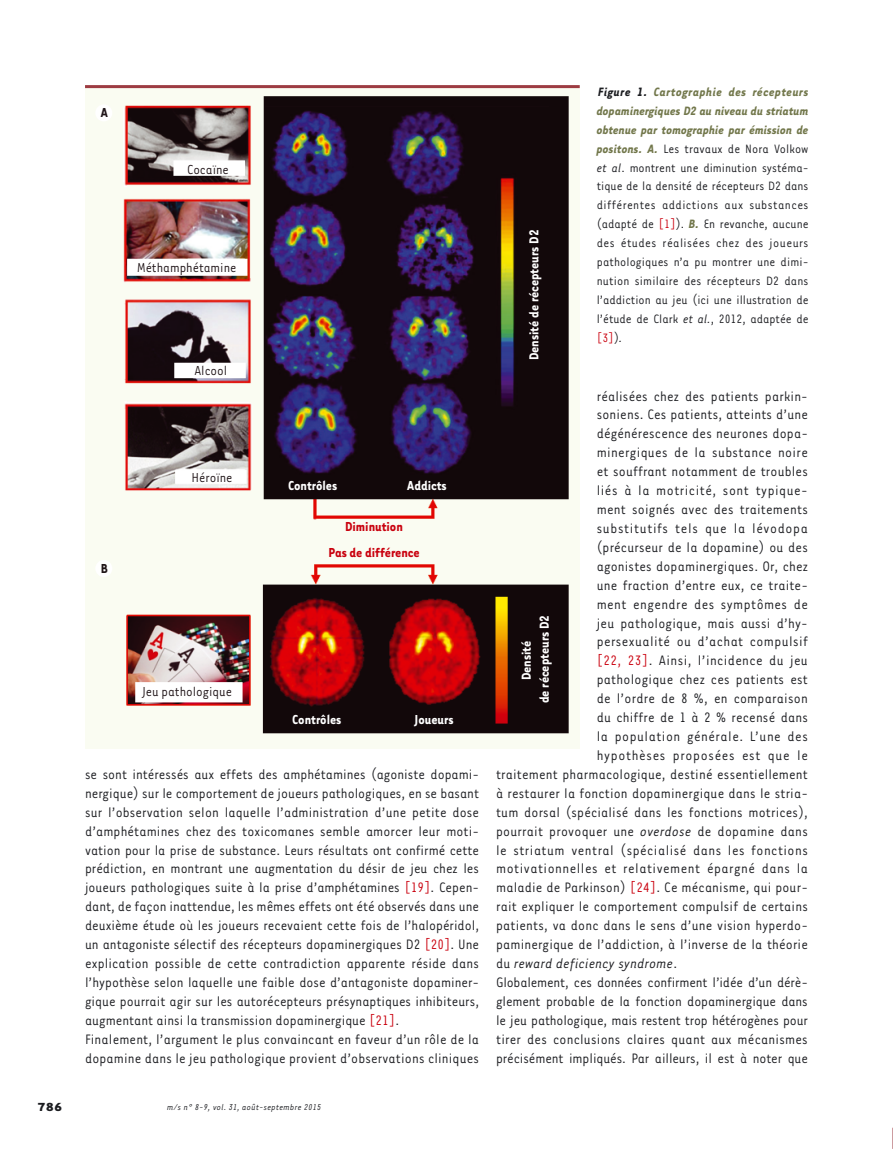
<style>
.page{position:relative;width:893px;height:1149px;background:#fff}
.page>*{position:absolute;margin:0;border:0;box-sizing:border-box;transform-origin:0 0}
.t1{font:15.75px/18.9px "Tarzana Narrow";letter-spacing:.01em;color:#1b1c20}
.t2{font:15.75px "Tarzana Narrow";letter-spacing:.035em;color:#1b1c20}
.t3{font:15.75px "Tarzana Narrow";letter-spacing:-.01em;color:#1b1c20}
.t4{font:15.75px "Tarzana Narrow";letter-spacing:.03em;color:#1b1c20}
.t5{font:15.75px "Tarzana Narrow";letter-spacing:.04em;color:#1b1c20}
.t6{font:italic 15.75px "Tarzana Narrow";letter-spacing:.01em;color:#1b1c20}
.t7{font:700 15px/18px "Tarzana Narrow";color:#fff;text-align:center}
.t8{font:15px "Tarzana Narrow";color:#201518}
.t9{font:700 15px/26px "Tarzana Narrow";color:#c9010e;text-align:center}
.t10{font:700 15px "Tarzana Narrow";color:#201518}
.t11{font:13.95px/18.9px "Tarzana Narrow";color:#1b1c20;text-align:justify}
.t12{font:700 13.5px "Tarzana Wide";color:#1b1c20}
.t13{font:italic 9.75px "Tarzana Narrow";letter-spacing:.025em;color:#1b1c20}
.s1{color:#ca010e}
.s2{font-weight:700;font-style:italic}
.s3{font-weight:700;font-style:italic;color:#72774b}
.s4{font-style:italic}
.s5{font-style:normal}
</style>
<div class="page">
<div style="left:85px;top:85px;width:495px;height:663px;background:#fafcf2"></div>
<img style="left:85px;top:88px;width:489px;height:646px">
<div style="left:95px;top:104px;width:17px;height:17px;background:#fff;border-radius:50%"></div>
<div style="left:95px;top:560px;width:17px;height:17px;background:#fff;border-radius:50%"></div>
<hr style="left:85px;top:85px;width:495px;height:3px;background:#9d3b42">
<p class="t10" style="left:101px;top:106px;width:9px">A</p>
<p class="t8" style="left:187px;top:163px;width:43px">Cocaïne</p>
<p class="t8" style="left:137px;top:262px;width:101px">Méthamphétamine</p>
<p class="t8" style="left:194px;top:364px;width:34px">Alcool</p>
<p class="t10" style="left:101px;top:562px;width:9px">B</p>
<p class="t8" style="left:192px;top:471px;width:42px">Héroïne</p>
<p class="t8" style="left:142px;top:685px;width:92px">Jeu pathologique</p>
<p class="t7" style="left:288px;top:477px;width:51px">Contrôles</p>
<p class="t7" style="left:407px;top:477px;width:41px">Addicts</p>
<p class="t9" style="left:329px;top:514px;width:93px">Diminution<br>Pas de différence</p>
<p class="t7" style="left:292px;top:711px;width:51px">Contrôles</p>
<p class="t7" style="left:414px;top:711px;width:41px">Joueurs</p>
<p class="t1" style="left:85px;top:765px;width:396px">se sont intéressés aux effets des amphétamines (agoniste dopami&shy;nergique) sur le comportement de joueurs pathologiques, en se basant sur l’observation selon laquelle l’administration d’une petite dose d’amphétamines chez des toxicomanes semble amorcer leur moti&shy;vation pour la prise de substance. Leurs résultats ont confirmé cette prédiction, en montrant une augmentation du désir de jeu chez les joueurs pathologiques suite à la prise d’amphétamines <span class="s1">[19]</span>. Cepen&shy;dant, de façon inattendue, les mêmes effets ont été observés dans une deuxième étude où les joueurs recevaient cette fois de l’halopéridol, un antagoniste sélectif des récepteurs dopaminergiques D2 <span class="s1">[20]</span>. Une explication possible de cette contradiction apparente réside dans l’hypothèse selon laquelle une faible dose d’antagoniste dopaminer&shy;gique pourrait agir sur les autorécepteurs présynaptiques inhibiteurs, augmentant ainsi la transmission dopaminergique <span class="s1">[21]</span>.<br>Finalement, l’argument le plus convaincant en faveur d’un rôle de la dopamine dans le jeu pathologique provient d’observations cliniques</p>
<p class="t12" style="left:38px;top:1100px;width:26px">786</p>
<p class="t13" style="left:167px;top:1102px;width:155px">m/s n° 8-9, vol. 31, août-septembre 2015</p>
<p class="t7" style="left:526px;top:360px;width:132px;rotate:-90deg">Densité de récepteurs D2</p>
<p class="t11" style="left:597px;top:83px;width:213px"><span class="s2">Figure 1.</span> <span class="s3">Cartographie des récepteurs dopaminergiques D2 au niveau du striatum obtenue par tomographie par émission de positons. A.</span> Les travaux de Nora Volkow <span class="s4">et al</span>. montrent une diminution systéma&shy;tique de la densité de récepteurs D2 dans différentes addictions aux substances (adapté de <span class="s1">[1]</span>). <span class="s3">B.</span> En revanche, aucune des études réalisées chez des joueurs pathologiques n’a pu montrer une dimi&shy;nution similaire des récepteurs D2 dans l’addiction au jeu (ici une illustration de l’étude de Clark <span class="s4">et al.</span>, 2012, adaptée de <span class="s1">[3]</span>)<span class="s4">.</span></p>
<p class="t1" style="left:597px;top:387px;width:213px">réalisées chez des patients parkin-</p>
<p class="t1" style="left:597px;top:406px;width:213px">soniens. Ces patients, atteints d’une</p>
<p class="t1" style="left:597px;top:425px;width:213px">dégénérescence des neurones dopa-</p>
<p class="t1" style="left:597px;top:444px;width:213px">minergiques de la substance noire</p>
<p class="t1" style="left:597px;top:463px;width:213px">et souffrant notamment de troubles</p>
<p class="t2" style="left:597px;top:483px;width:213px">liés à la motricité, sont typique-</p>
<p class="t1" style="left:597px;top:500px;width:213px">ment soignés avec des traitements</p>
<p class="t5" style="left:597px;top:521px;width:213px">substitutifs tels que la lévodopa</p>
<p class="t1" style="left:597px;top:538px;width:213px">(précurseur de la dopamine) ou des</p>
<p class="t1" style="left:597px;top:557px;width:213px">agonistes dopaminergiques. Or, chez</p>
<p class="t1" style="left:597px;top:576px;width:213px">une fraction d’entre eux, ce traite-</p>
<p class="t4" style="left:597px;top:597px;width:213px">ment engendre des symptômes de</p>
<p class="t1" style="left:597px;top:614px;width:213px">jeu pathologique, mais aussi d’hy-</p>
<p class="t1" style="left:597px;top:633px;width:213px">persexualité ou d’achat compulsif</p>
<p class="t1" style="left:597px;top:652px;width:213px"><span class="s1">[22, 23]</span>. Ainsi, l’incidence du jeu</p>
<p class="t1" style="left:597px;top:670px;width:213px">pathologique chez ces patients est</p>
<p class="t1" style="left:597px;top:689px;width:213px">de l’ordre de 8 %, en comparaison</p>
<p class="t1" style="left:597px;top:708px;width:213px">du chiffre de 1 à 2 % recensé dans</p>
<p class="t2" style="left:597px;top:729px;width:213px">la population générale. L’une des</p>
<p class="t5" style="left:597px;top:748px;width:213px">hypothèses proposées est que le</p>
<p class="t1" style="left:496px;top:765px;width:313px">traitement pharmacologique, destiné essentiellement</p>
<p class="t1" style="left:496px;top:784px;width:313px">à restaurer la fonction dopaminergique dans le stria-</p>
<p class="t1" style="left:496px;top:803px;width:313px">tum dorsal (spécialisé dans les fonctions motrices),</p>
<p class="t1" style="left:496px;top:822px;width:313px">pourrait provoquer une <span class="s4">overdose</span> de dopamine dans</p>
<p class="t4" style="left:496px;top:843px;width:313px">le striatum ventral (spécialisé dans les fonctions</p>
<p class="t2" style="left:496px;top:861px;width:313px">motivationnelles et relativement épargné dans la</p>
<p class="t1" style="left:496px;top:878px;width:313px">maladie de Parkinson) <span class="s1">[24]</span>. Ce mécanisme, qui pour-</p>
<p class="t1" style="left:496px;top:897px;width:313px">rait expliquer le comportement compulsif de certains</p>
<p class="t1" style="left:496px;top:916px;width:313px">patients, va donc dans le sens d’une vision hyperdo-</p>
<p class="t1" style="left:496px;top:935px;width:313px">paminergique de l’addiction, à l’inverse de la théorie</p>
<p class="t6" style="left:496px;top:956px;width:183px"><span class="s5">du</span> reward deficiency syndrome<span class="s5">.</span></p>
<p class="t3" style="left:496px;top:975px;width:313px">Globalement, ces données confirment l’idée d’un dérè-</p>
<p class="t1" style="left:496px;top:992px;width:313px">glement probable de la fonction dopaminergique dans</p>
<p class="t3" style="left:496px;top:1013px;width:313px">le jeu pathologique, mais restent trop hétérogènes pour</p>
<p class="t1" style="left:496px;top:1030px;width:313px">tirer des conclusions claires quant aux mécanismes</p>
<p class="t1" style="left:496px;top:1048px;width:313px">précisément impliqués. Par ailleurs, il est à noter que</p>
<p class="t7" style="left:518px;top:703px;width:89px;rotate:-90deg">Densité<br>de récepteurs D2</p>
</div>
